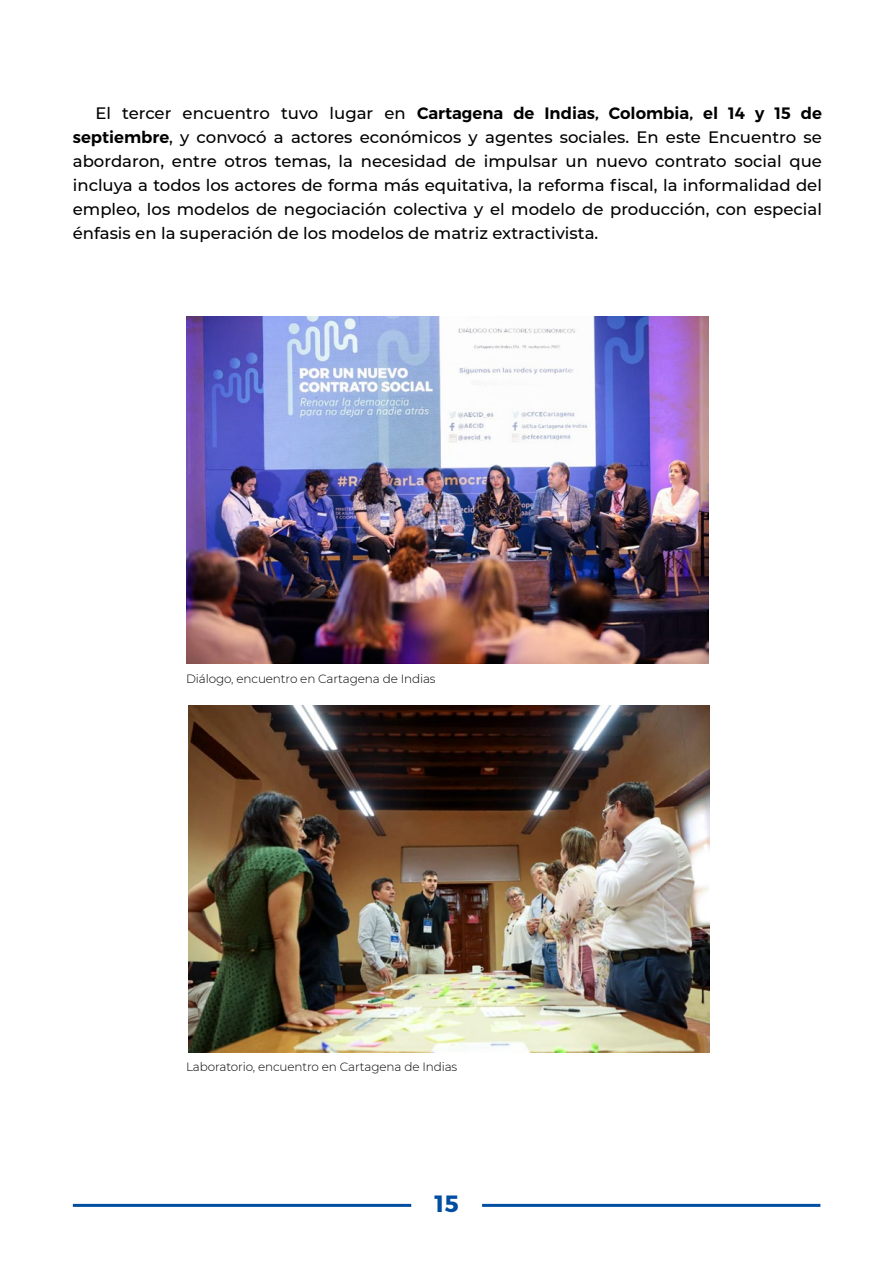
<style>
.page{position:relative;width:893px;height:1263px;background:#fff}
.page>*{position:absolute;margin:0;border:0;box-sizing:border-box;transform-origin:0 0}
.t1{font:700 23.55px "Montserrat";color:#004da2}
.t2{font:500 16.5px/24px "Montserrat";color:#000;text-align:justify}
.t3{font:300 12px "Montserrat";letter-spacing:-.01em;color:#000}
.s1{font-weight:600}
</style>
<div class="page">
<img style="left:186px;top:316px;width:523px;height:347px">
<hr style="left:73px;top:1204px;width:338px;height:3px;background:#004da2">
<hr style="left:482px;top:1204px;width:338px;height:3px;background:#004da2">
<img style="left:188px;top:705px;width:521px;height:347px">
<p class="t2" style="left:73px;top:100px;width:751px;text-indent:22px">El tercer encuentro tuvo lugar en <span class="s1">Cartagena de Indias, Colombia, el 14 y 15 de septiembre</span>, y convocó a actores económicos y agentes sociales. En este Encuentro se abordaron, entre otros temas, la necesidad de impulsar un nuevo contrato social que incluya a todos los actores de forma más equitativa, la reforma fiscal, la informalidad del empleo, los modelos de negociación colectiva y el modelo de producción, con especial énfasis en la superación de los modelos de matriz extractivista.</p>
<p class="t3" style="left:186px;top:670px;width:251px">Diálogo, encuentro en Cartagena de Indias</p>
<p class="t3" style="left:186px;top:1059px;width:273px">Laboratorio, encuentro en Cartagena de Indias</p>
<h1 class="t1" style="left:434px;top:1189px;width:26px">15</h1>
</div>
